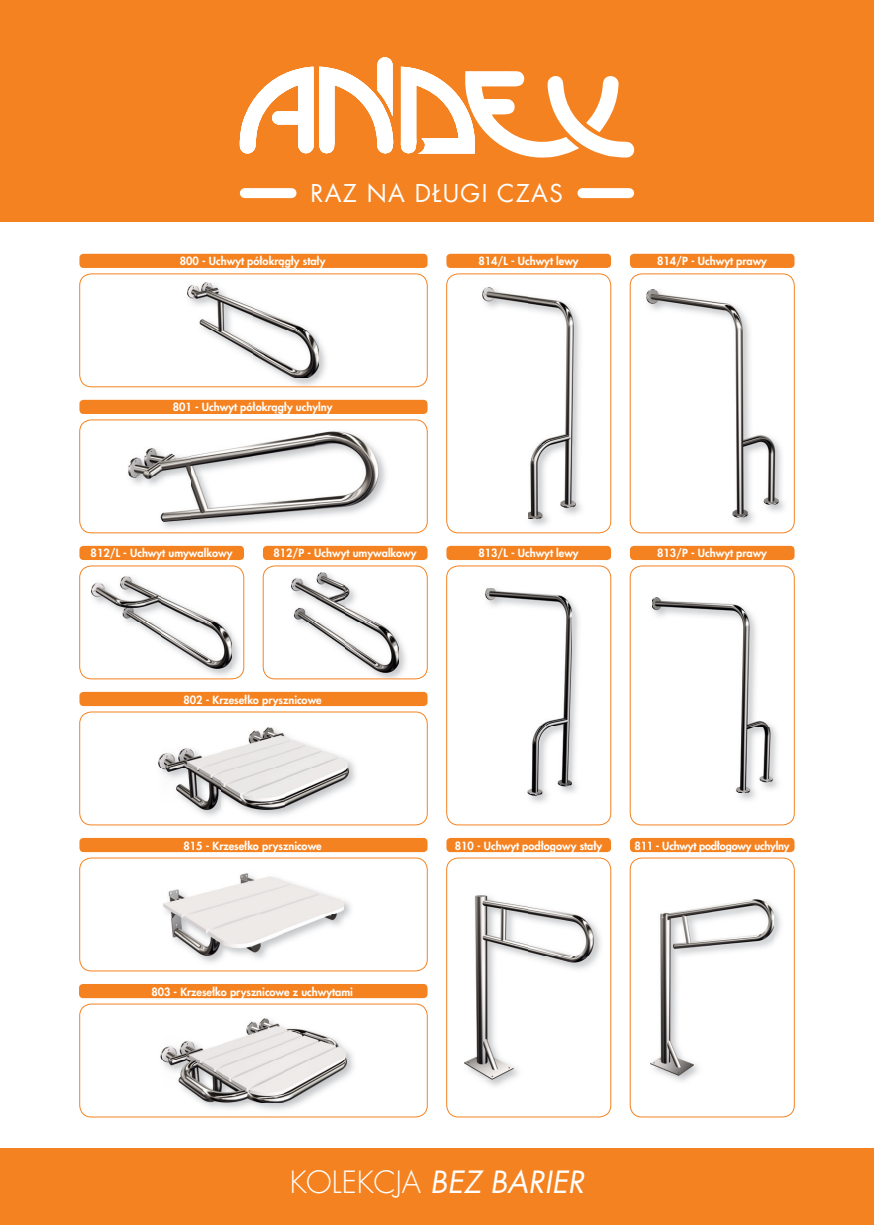
<style>
.page{position:relative;width:874px;height:1225px;background:#fff}
.page>*{position:absolute;margin:0;border:0;box-sizing:border-box;transform-origin:0 0}
.t1{font:italic 30px "Futura Com";color:#fff}
.t2{font:24px "Futura Com";letter-spacing:.055em;color:#fff}
.t3{font:800 11px "Futura Com";color:#fff}
.t4{font:800 11px "Futura Com";letter-spacing:-.02em;color:#fff}
.s1{font-weight:300;font-style:normal}
</style>
<div class="page">
<div style="left:0;top:0;width:873px;height:221px;background:#f58220"></div>
<div style="left:0;top:1148px;width:873px;height:77px;background:#f58220"></div>
<div style="left:79px;top:692px;width:348px;height:14px;background:#f58220;border-radius:4px"></div>
<img style="left:91px;top:587px;width:151px;height:92px">
<img style="left:92px;top:576px;width:139px;height:92px">
<div style="left:79px;top:566px;width:165px;height:113px;border:1px solid #f58220;border-radius:12px"></div>
<img style="left:291px;top:582px;width:115px;height:95px">
<img style="left:292px;top:572px;width:106px;height:100px">
<div style="left:263px;top:566px;width:164px;height:113px;border:1px solid #f58220;border-radius:12px"></div>
<img style="left:196px;top:900px;width:155px;height:63px">
<img style="left:163px;top:873px;width:180px;height:82px">
<div style="left:79px;top:857px;width:348px;height:114px;border:1px solid #f58220;border-radius:12px"></div>
<div style="left:79px;top:546px;width:165px;height:14px;background:#f58220;border-radius:4px"></div>
<div style="left:263px;top:546px;width:164px;height:14px;background:#f58220;border-radius:4px"></div>
<div style="left:79px;top:838px;width:348px;height:14px;background:#f58220;border-radius:4px"></div>
<img style="left:128px;top:453px;width:258px;height:75px">
<img style="left:129px;top:431px;width:249px;height:90px">
<div style="left:79px;top:420px;width:348px;height:113px;border:1px solid #f58220;border-radius:12px"></div>
<div style="left:79px;top:984px;width:348px;height:14px;background:#f58220;border-radius:4px"></div>
<img style="left:187px;top:282px;width:139px;height:103px">
<img style="left:188px;top:283px;width:130px;height:95px">
<div style="left:79px;top:274px;width:348px;height:113px;border:1px solid #f58220;border-radius:12px"></div>
<img style="left:158px;top:760px;width:198px;height:56px">
<img style="left:159px;top:727px;width:189px;height:82px">
<div style="left:79px;top:711px;width:348px;height:114px;border:1px solid #f58220;border-radius:12px"></div>
<div style="left:79px;top:254px;width:348px;height:14px;background:#f58220;border-radius:4px"></div>
<div style="left:79px;top:400px;width:348px;height:14px;background:#f58220;border-radius:4px"></div>
<img style="left:202px;top:1049px;width:152px;height:61px">
<img style="left:160px;top:1018px;width:186px;height:85px">
<div style="left:79px;top:1003px;width:348px;height:114px;border:1px solid #f58220;border-radius:12px"></div>
<svg style="left:239px;top:67px;width:74px;height:87px"></svg>
<svg style="left:319px;top:57px;width:316px;height:101px"></svg>
<div style="left:245px;top:188px;width:46px;height:10px;background:#fff"></div>
<div style="left:582px;top:188px;width:47px;height:10px;background:#fff"></div>
<div style="left:446px;top:254px;width:164px;height:14px;background:#f58220;border-radius:4px"></div>
<div style="left:629px;top:254px;width:165px;height:14px;background:#f58220;border-radius:4px"></div>
<div style="left:446px;top:546px;width:164px;height:14px;background:#f58220;border-radius:4px"></div>
<div style="left:629px;top:546px;width:165px;height:14px;background:#f58220;border-radius:4px"></div>
<img style="left:485px;top:287px;width:96px;height:239px">
<img style="left:482px;top:288px;width:92px;height:231px">
<div style="left:446px;top:274px;width:164px;height:259px;border:1px solid #f58220;border-radius:12px"></div>
<img style="left:734px;top:443px;width:50px;height:82px">
<img style="left:646px;top:289px;width:131px;height:228px">
<div style="left:629px;top:274px;width:165px;height:259px;border:1px solid #f58220;border-radius:12px"></div>
<img style="left:529px;top:600px;width:50px;height:203px">
<img style="left:485px;top:588px;width:86px;height:207px">
<div style="left:446px;top:566px;width:164px;height:259px;border:1px solid #f58220;border-radius:12px"></div>
<img style="left:654px;top:597px;width:124px;height:203px">
<img style="left:652px;top:598px;width:120px;height:195px">
<div style="left:629px;top:566px;width:165px;height:259px;border:1px solid #f58220;border-radius:12px"></div>
<div style="left:446px;top:838px;width:164px;height:14px;background:#f58220;border-radius:4px"></div>
<div style="left:629px;top:838px;width:165px;height:14px;background:#f58220;border-radius:4px"></div>
<img style="left:483px;top:924px;width:118px;height:162px">
<img style="left:464px;top:895px;width:129px;height:184px">
<div style="left:446px;top:857px;width:164px;height:260px;border:1px solid #f58220;border-radius:12px"></div>
<img style="left:665px;top:906px;width:116px;height:176px">
<img style="left:650px;top:899px;width:123px;height:176px">
<div style="left:629px;top:857px;width:165px;height:260px;border:1px solid #f58220;border-radius:12px"></div>
<h2 class="t2" style="left:310px;top:182px;width:253px">RAZ NA DŁUGI CZAS</h2>
<p class="t3" style="left:180px;top:256px;width:147px">800 - Uchwyt półokrągły stały</p>
<p class="t3" style="left:173px;top:402px;width:161px">801 - Uchwyt półokrągły uchylny</p>
<p class="t3" style="left:478px;top:256px;width:102px">814/L - Uchwyt lewy</p>
<p class="t3" style="left:656px;top:256px;width:111px">814/P - Uchwyt prawy</p>
<p class="t3" style="left:91px;top:548px;width:143px">812/L - Uchwyt umywalkowy</p>
<p class="t3" style="left:273px;top:548px;width:144px">812/P - Uchwyt umywalkowy</p>
<p class="t3" style="left:183px;top:694px;width:140px">802 - Krzesełko prysznicowe</p>
<p class="t3" style="left:478px;top:548px;width:102px">813/L - Uchwyt lewy</p>
<p class="t3" style="left:656px;top:548px;width:111px">813/P - Uchwyt prawy</p>
<p class="t3" style="left:183px;top:840px;width:140px">815 - Krzesełko prysznicowe</p>
<p class="t3" style="left:151px;top:986px;width:203px">803 - Krzesełko prysznicowe z uchwytami</p>
<p class="t3" style="left:454px;top:840px;width:149px">810 - Uchwyt podłogowy stały</p>
<p class="t4" style="left:634px;top:840px;width:156px">811 - Uchwyt podłogowy uchylny</p>
<h1 class="t1" style="left:290px;top:1168px;width:295px"><span class="s1">KOLEKCJA</span> BEZ BARIER</h1>
</div>
